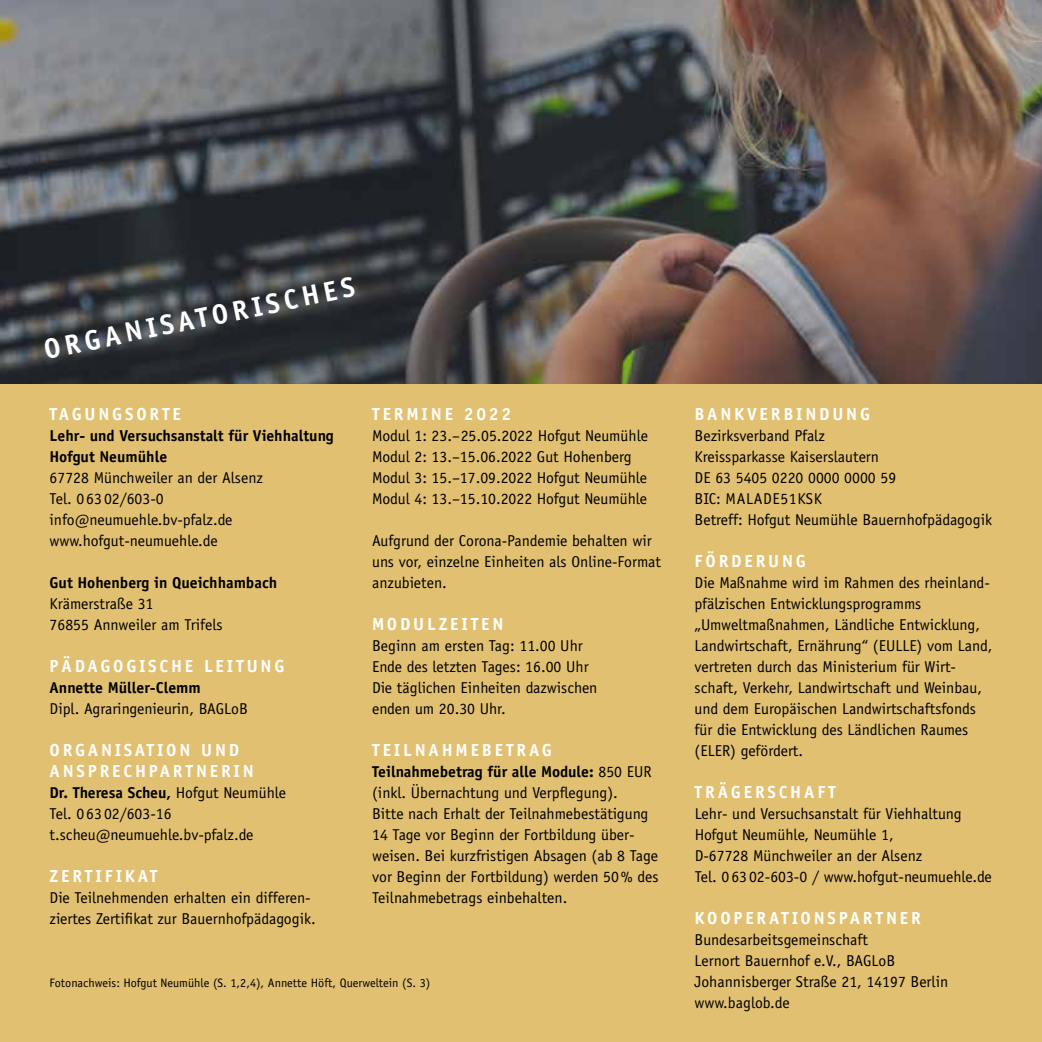
<style>
.page{position:relative;width:1042px;height:1042px;background:#fff}
.page>*{position:absolute;margin:0;border:0;box-sizing:border-box;transform-origin:0 0}
.t1{font:700 28px "Officina Sans LT";color:#fff}
.t2{font:700 17.5px/21px "Officina Sans LT";letter-spacing:.16em;color:#fff}
.t3{font:15.75px/21px "Officina Sans LT";color:#000}
.t4{font:700 15.75px/21px "Officina Sans LT";color:#000}
.t5{font:12.25px "Officina Sans LT";color:#000}
.s1{font-weight:700}
</style>
<div class="page">
<img style="left:0;top:0;width:1042px;height:384px">
<div style="left:0;top:384px;width:1042px;height:658px;background:#e2c071"></div>
<h1 class="t1" style="left:41px;top:334px;width:318px;rotate:-12deg">ORGANISATORISCHES</h1>
<p class="t2" style="left:50px;top:403px;width:133px">TAGUNGSORTE</p>
<p class="t4" style="left:50px;top:425px;width:286px">LEHR- UND VERSUCHSANSTALT FÜR VIEHHALTUNG<br>HOFGUT NEUMÜHLE</p>
<p class="t3" style="left:50px;top:467px;width:215px">67728 Münchweiler an der Alsenz<br>Tel. 06302/603-0 info@neumuehle.bv-pfalz.de www.hofgut-neumuehle.de</p>
<p class="t4" style="left:50px;top:572px;width:229px">GUT HOHENBERG IN QUEICHHAMBACH</p>
<p class="t3" style="left:50px;top:593px;width:174px">Krämerstraße 31<br>76855 Annweiler am Trifels</p>
<p class="t2" style="left:50px;top:655px;width:236px">PÄDAGOGISCHE LEITUNG</p>
<p class="t4" style="left:50px;top:677px;width:153px">ANNETTE MÜLLER-CLEMM</p>
<p class="t3" style="left:50px;top:698px;width:200px">Dipl. Agraringenieurin, BAGLoB</p>
<p class="t2" style="left:50px;top:739px;width:206px">ORGANISATION UND<br>ANSPRECHPARTNERIN</p>
<p class="t3" style="left:50px;top:782px;width:238px"><span class="s1">DR. THERESA SCHEU,</span> Hofgut Neumühle<br>Tel. 06302/603-16 t.scheu@neumuehle.bv-pfalz.de</p>
<p class="t2" style="left:50px;top:865px;width:109px">ZERTIFIKAT</p>
<p class="t3" style="left:50px;top:887px;width:268px">Die Teilnehmenden erhalten ein differen&shy;ziertes Zertifikat zur Bauernhofpädagogik.</p>
<p class="t2" style="left:372px;top:403px;width:141px">TERMINE 2022</p>
<p class="t3" style="left:372px;top:425px;width:277px">Modul 1: 23.–25.05.2022 Hofgut Neumühle Modul 2: 13.–15.06.2022 Gut Hohenberg Modul 3: 15.–17.09.2022 Hofgut Neumühle Modul 4: 13.–15.10.2022 Hofgut Neumühle</p>
<p class="t3" style="left:372px;top:530px;width:290px">Aufgrund der Corona-Pandemie behalten wir uns vor, einzelne Einheiten als Online-Format anzubieten.</p>
<p class="t2" style="left:372px;top:613px;width:14px">MOD</p>
<p class="t2" style="left:413px;top:613px;width:92px">ULZEITEN</p>
<p class="t3" style="left:372px;top:635px;width:227px">Beginn am ersten Tag: 11.00 Uhr<br>Ende des letzten Tages: 16.00 Uhr<br>Die täglichen Einheiten dazwischen enden um 20.30 Uhr.</p>
<p class="t2" style="left:372px;top:739px;width:181px">TEILNAHMEBETRAG</p>
<p class="t3" style="left:372px;top:761px;width:288px"><span class="s1">TEILNAHMEBETRAG FÜR ALLE MODULE:</span> 850 EUR (inkl. Übernachtung und Verpflegung).<br>Bitte nach Erhalt der Teilnahmebestätigung 14 Tage vor Beginn der Fortbildung über&shy;weisen. Bei kurzfristigen Absagen (ab 8 Tage vor Beginn der Fortbildung) werden 50% des Teilnahmebetrags einbehalten.</p>
<p class="t5" style="left:50px;top:976px;width:382px">Fotonachweis: Hofgut Neumühle (S. 1,2,4), Annette Höft, Querweltein (S. 3)</p>
<p class="t2" style="left:694px;top:403px;width:177px">BANKVERB IND UNG</p>
<p class="t3" style="left:694px;top:425px;width:299px">Bezirksverband Pfalz<br>Kreissparkasse Kaiserslautern<br>DE 63 5405 0220 0000 0000 59<br>BIC: MALADE51KSK<br>Betreff: Hofgut Neumühle Bauernhofpädagogik</p>
<p class="t2" style="left:694px;top:550px;width:113px">FÖRD ERUNG</p>
<p class="t3" style="left:694px;top:572px;width:299px">Die Maßnahme wird im Rahmen des rheinland&shy;pfälzischen Entwicklungsprogramms „Umweltmaßnahmen, Ländliche Entwicklung, Landwirtschaft, Ernährung“ (EULLE) vom Land, vertreten durch das Ministerium für Wirt&shy;schaft, Verkehr, Landwirtschaft und Weinbau, und dem Europäischen Landwirtschaftsfonds für die Entwicklung des Ländlichen Raumes (ELER) gefördert.</p>
<p class="t2" style="left:694px;top:781px;width:143px">TRÄ GERSCHAFT</p>
<p class="t3" style="left:694px;top:803px;width:299px">Lehr- und Versuchsanstalt für Viehhaltung Hofgut Neumühle, Neumühle 1,<br>D-67728 Münchweiler an der Alsenz<br>Tel. 06302-603-0 / www.hofgut-neumuehle.de</p>
<p class="t2" style="left:694px;top:907px;width:62px">KOOPERATI</p>
<p class="t2" style="left:800px;top:907px;width:62px">ONS PARTNER</p>
<p class="t3" style="left:694px;top:929px;width:255px">Bundesarbeitsgemeinschaft<br>Lernort Bauernhof e.V., BAGLoB<br>Johannisberger Straße 21, 14197 Berlin www.baglob.de</p>
</div>
